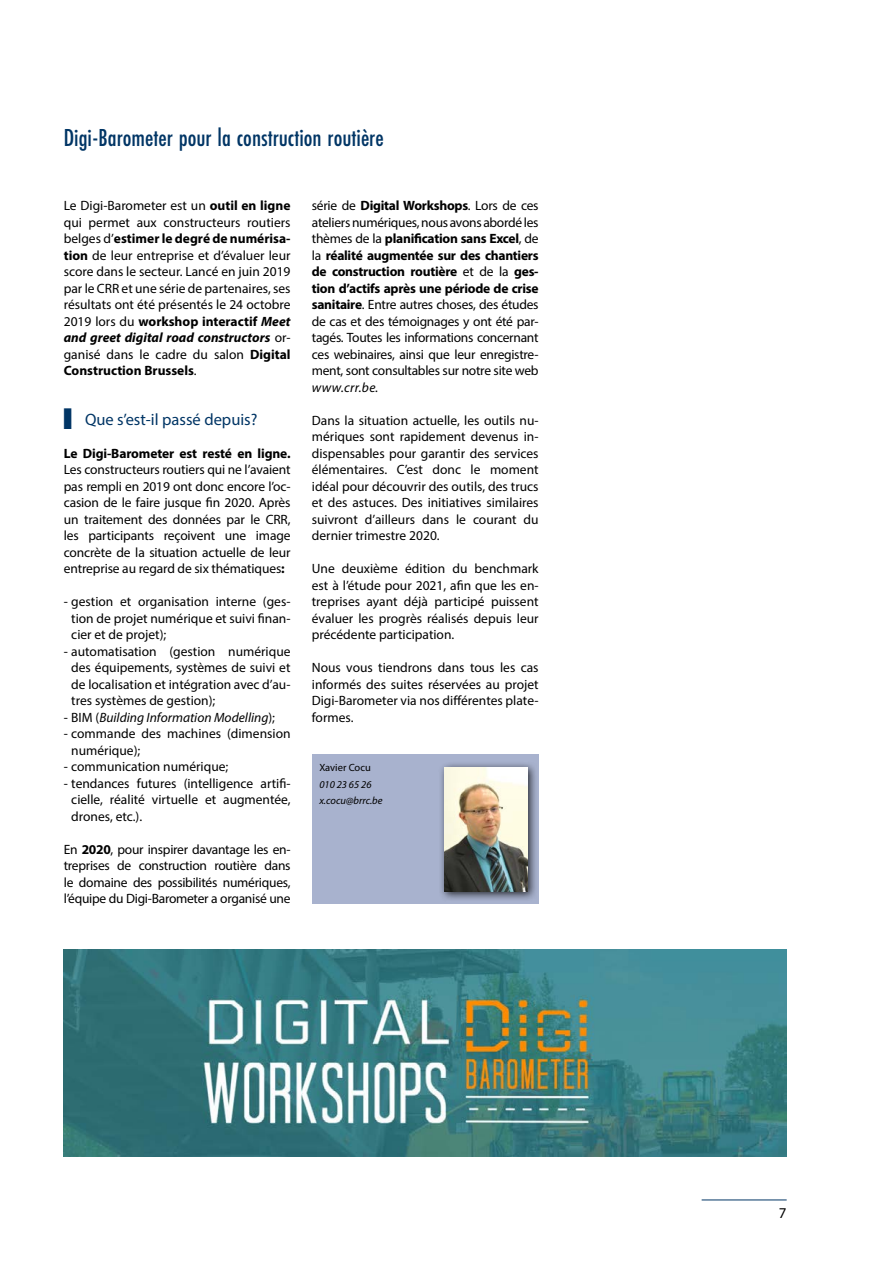
<style>
.page{position:relative;width:893px;height:1263px;background:#fff}
.page>*{position:absolute;margin:0;border:0;box-sizing:border-box;transform-origin:0 0}
.h1_blue{font:500 25.5px "Futura PT Cond";color:#003565}
.t1{font:16.5px "Myriad Pro";color:#003565}
.t2{font:15px "Myriad Pro";color:#000}
.t3{font:13.5px/16.5px "Myriad Pro";color:#000;text-align:justify}
.t4{font:italic 13.5px "Myriad Pro";color:#000}
.t5{font:italic 10.5px "Myriad Pro";color:#000}
.t6{font:10.5px "Myriad Pro";color:#000}
.s1{font-weight:700}
.s2{font-weight:700;font-style:italic}
.s3{font-style:normal}
.s4{font-style:italic}
</style>
<div class="page">
<hr style="left:702px;top:1199px;width:85px;height:1px;background:#003565">
<div style="left:312px;top:755px;width:227px;height:149px;background:#a8b2ce"></div>
<div style="left:438px;top:761px;width:100px;height:141px;background:#000;opacity:.75"></div>
<img style="left:444px;top:767px;width:83px;height:125px">
<img style="left:64px;top:949px;width:723px;height:207px">
<p class="h1_blue" style="left:64px;top:122px;width:321px">Digi-Barometer pour la construction routière</p>
<p class="t3" style="left:64px;top:197px;width:228px">Le Digi-Barometer est un <span class="s1">outil en ligne </span>qui permet aux constructeurs routiers belges d’<span class="s1">estimer le degré de numérisa&shy;tion</span> de leur entreprise et d’évaluer leur score dans le secteur. Lancé en juin 2019 par le CRR et une série de partenaires, ses résultats ont été présentés le 24 octobre 2019 lors du <span class="s1">workshop interactif</span> <span class="s2">Meet and greet digital road constructors</span> or&shy;ganisé dans le cadre du salon <span class="s1">Digital Construction Brussels</span>.</p>
<p class="t1" style="left:64px;top:409px;width:195px">■ Que s’est-il passé depuis?</p>
<p class="t3" style="left:64px;top:445px;width:228px"><span class="s1">Le Digi-Barometer est resté en ligne.<br></span>Les constructeurs routiers qui ne l’avaient pas rempli en 2019 ont donc encore l’oc&shy;casion de le faire jusque fin 2020. Après un traitement des données par le CRR, les participants reçoivent une image concrète de la situation actuelle de leur entreprise au regard de six thématiques<span class="s1">:</span></p>
<p class="t3" style="left:71px;top:593px;width:221px;text-indent:-8px">- gestion et organisation interne (ges&shy;tion de projet numérique et suivi finan&shy;cier et de projet);</p>
<p class="t3" style="left:71px;top:643px;width:221px;text-indent:-8px">- automatisation (gestion numérique des équipements, systèmes de suivi et de localisation et intégration avec d’au&shy;tres systèmes de gestion);</p>
<p class="t4" style="left:64px;top:709px;width:213px"><span class="s3">- BIM (</span>Building Information Modelling<span class="s3">);</span></p>
<p class="t3" style="left:71px;top:725px;width:221px;text-indent:-8px">- commande des machines (dimension numérique);</p>
<p class="t3" style="left:64px;top:758px;width:166px">- communication numérique;</p>
<p class="t3" style="left:71px;top:775px;width:221px;text-indent:-8px">- tendances futures (intelligence artifi&shy;cielle, réalité virtuelle et augmentée, drones, etc.).</p>
<p class="t3" style="left:64px;top:841px;width:228px">En <span class="s1">2020</span>, pour inspirer davantage les en&shy;treprises de construction routière dans le domaine des possibilités numériques, l’équipe du Digi-Barometer a organisé une</p>
<p class="t3" style="left:312px;top:197px;width:228px">série de <span class="s1">Digital Workshops</span>. Lors de ces ateliers numériques, nous avons abordé les thèmes de la <span class="s1">planification sans Excel</span>, de la <span class="s1">réalité augmentée sur des chantiers de construction routière</span> et de la <span class="s1">ges&shy;tion d’actifs après une période de crise sanitaire</span>. Entre autres choses, des études de cas et des témoignages y ont été par&shy;tagés. Toutes les informations concernant ces webinaires, ainsi que leur enregistre&shy;ment, sont consultables sur notre site web <span class="s4">www.crr.be.</span></p>
<p class="t3" style="left:312px;top:412px;width:228px">Dans la situation actuelle, les outils nu&shy;mériques sont rapidement devenus in&shy;dispensables pour garantir des services élémentaires. C’est donc le moment idéal pour découvrir des outils, des trucs et des astuces. Des initiatives similaires suivront d’ailleurs dans le courant du dernier trimestre 2020.</p>
<p class="t3" style="left:312px;top:560px;width:228px">Une deuxième édition du benchmark est à l’étude pour 2021, afin que les en&shy;treprises ayant déjà participé puissent évaluer les progrès réalisés depuis leur précédente participation.</p>
<p class="t3" style="left:312px;top:659px;width:228px">Nous vous tiendrons dans tous les cas informés des suites réservées au projet Digi-Barometer via nos différentes plate&shy;formes.</p>
<p class="t6" style="left:319px;top:761px;width:53px">Xavier Cocu</p>
<p class="t5" style="left:319px;top:778px;width:54px">010 23 65 26</p>
<p class="t5" style="left:319px;top:794px;width:65px">x.cocu@brrc.be</p>
<p class="t2" style="left:779px;top:1203px;width:9px">7</p>
</div>
